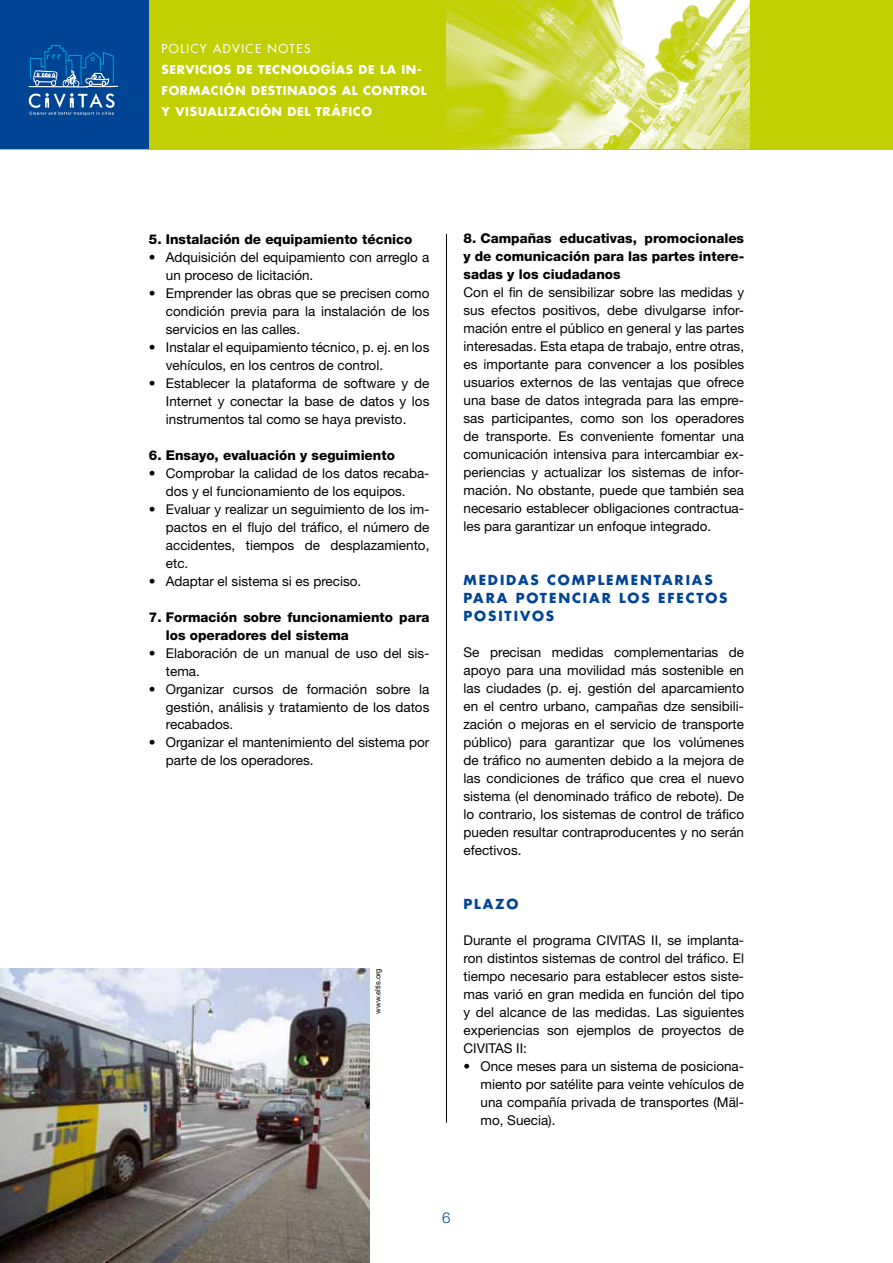
<style>
.page{position:relative;width:893px;height:1263px;background:#fff}
.page>*{position:absolute;margin:0;border:0;box-sizing:border-box;transform-origin:0 0}
.t1{font:300 15px "Helvetica Neue LT Pro";color:#004494}
.t2{font:13.5px/18px "Helvetica Neue LT Pro";color:#000;text-align:justify}
.t3{font:800 13.5px/18px "Helvetica Neue LT Pro";color:#000}
.t4{font:700 13.5px "Futura Com";letter-spacing:.14em;color:#004494}
.t5{font:700 12px/21px "Futura Com";letter-spacing:.05em;color:#fff}
.t6{font:500 12px "Futura Com";letter-spacing:.12em;color:#fff}
.t7{font:7.5px "Helvetica Neue LT Pro";color:#000}
.s1{font-weight:300}
</style>
<div class="page">
<div style="left:0;top:0;width:893px;height:149px;background:#c2cf00"></div>
<div style="left:0;top:0;width:149px;height:149px;background:#004494"></div>
<svg style="left:29px;top:45px;width:89px;height:70px"></svg>
<img style="left:446px;top:0;width:304px;height:149px">
<hr style="left:892px;top:0;width:1px;height:149px;background:#004494">
<hr style="left:446px;top:234px;width:1px;height:889px;background:#000">
<img style="left:0;top:968px;width:370px;height:295px">
<p class="t6" style="left:162px;top:40px;width:150px">POLICY ADVICE NOTES</p>
<p class="t5" style="left:162px;top:58px;width:267px">SERVICIOS DE TECNOLOGÍAS DE LA IN-<br>FORMACIÓN DESTINADOS AL CONTROL<br>Y VISUALIZACIÓN DEL TRÁFICO</p>
<p class="t3" style="left:149px;top:230px;width:265px">5. Instalación de equipamiento técnico</p>
<p class="t2" style="left:166px;top:248px;width:265px;text-indent:-17px"><span class="s1">•</span> Adquisición del equipamiento con arreglo a un proceso de licitación.</p>
<p class="t2" style="left:166px;top:284px;width:265px;text-indent:-17px"><span class="s1">•</span> Emprender las obras que se precisen como condición previa para la instalación de los servicios en las calles.</p>
<p class="t2" style="left:166px;top:337px;width:265px;text-indent:-17px"><span class="s1">•</span> Instalar el equipamiento técnico, p. ej. en los vehículos, en los centros de control.</p>
<p class="t2" style="left:166px;top:373px;width:265px;text-indent:-17px"><span class="s1">•</span> Establecer la plataforma de software y de Internet y conectar la base de datos y los instrumentos tal como se haya previsto.</p>
<p class="t3" style="left:149px;top:446px;width:248px">6. Ensayo, evaluación y seguimiento</p>
<p class="t2" style="left:149px;top:463px;width:282px;text-align:center"><span class="s1">•</span> Comprobar la calidad de los datos recaba&shy;dos y el funcionamiento de los equipos.</p>
<p class="t2" style="left:166px;top:499px;width:265px;text-indent:-17px"><span class="s1">•</span> Evaluar y realizar un seguimiento de los im&shy;pactos en el flujo del tráfico, el número de accidentes, tiempos de desplazamiento, etc.</p>
<p class="t2" style="left:149px;top:571px;width:214px"><span class="s1">•</span> Adaptar el sistema si es preciso.</p>
<p class="t3" style="left:166px;top:608px;width:265px;text-indent:-17px">7. Formación sobre funcionamiento para los operadores del sistema</p>
<p class="t2" style="left:166px;top:643px;width:265px;text-indent:-17px"><span class="s1">•</span> Elaboración de un manual de uso del sis&shy;tema.</p>
<p class="t2" style="left:166px;top:679px;width:265px;text-indent:-17px"><span class="s1">•</span> Organizar cursos de formación sobre la gestión, análisis y tratamiento de los datos recabados.</p>
<p class="t2" style="left:166px;top:733px;width:265px;text-indent:-17px"><span class="s1">•</span> Organizar el mantenimiento del sistema por parte de los operadores.</p>
<p class="t7" style="left:373px;top:1014px;width:47px;rotate:-90deg">www.eltis.org</p>
<p class="t3" style="left:463px;top:230px;width:282px;text-align:justify">8. Campañas educativas, promocionales y de comunicación para las partes intere&shy;sadas y los ciudadanos</p>
<p class="t2" style="left:463px;top:283px;width:282px">Con el fin de sensibilizar sobre las medidas y sus efectos positivos, debe divulgarse infor&shy;mación entre el público en general y las partes interesadas. Esta etapa de trabajo, entre otras, es importante para convencer a los posibles usuarios externos de las ventajas que ofrece una base de datos integrada para las empre&shy;sas participantes, como son los operadores de transporte. Es conveniente fomentar una comunicación intensiva para intercambiar ex&shy;periencias y actualizar los sistemas de infor&shy;mación. No obstante, puede que también sea necesario establecer obligaciones contractua&shy;les para garantizar un enfoque integrado.</p>
<p class="t4" style="left:463px;top:570px;width:12px">MEDIDA</p>
<p class="t4" style="left:530px;top:570px;width:31px">S COM</p>
<p class="t4" style="left:587px;top:570px;width:23px">PLEMENTARIA</p>
<p class="t4" style="left:704px;top:570px;width:10px">S</p>
<p class="t4" style="left:463px;top:588px;width:23px">PARA</p>
<p class="t4" style="left:516px;top:588px;width:23px">POTENCIAR</p>
<p class="t4" style="left:619px;top:588px;width:50px">LOSEFECTO</p>
<p class="t4" style="left:719px;top:588px;width:10px">S</p>
<p class="t4" style="left:463px;top:606px;width:45px">POSITIVO</p>
<p class="t4" style="left:546px;top:606px;width:10px">S</p>
<p class="t2" style="left:463px;top:643px;width:282px">Se precisan medidas complementarias de apoyo para una movilidad más sostenible en las ciudades (p. ej. gestión del aparcamiento en el centro urbano, campañas dze sensibili&shy;zación o mejoras en el servicio de transporte público) para garantizar que los volúmenes de tráfico no aumenten debido a la mejora de las condiciones de tráfico que crea el nuevo sistema (el denominado tráfico de rebote). De lo contrario, los sistemas de control de tráfico pueden resultar contraproducentes y no serán efectivos.</p>
<p class="t4" style="left:463px;top:894px;width:23px">PLAZO</p>
<p class="t2" style="left:463px;top:931px;width:282px">Durante el programa CIVITAS II, se implanta&shy;ron distintos sistemas de control del tráfico. El tiempo necesario para establecer estos siste&shy;mas varió en gran medida en función del tipo y del alcance de las medidas. Las siguientes experiencias son ejemplos de proyectos de CIVITAS II:</p>
<p class="t2" style="left:480px;top:1057px;width:265px;text-indent:-17px"><span class="s1">•</span> Once meses para un sistema de posiciona&shy;miento por satélite para veinte vehículos de una compañía privada de transportes (Mäl&shy;mo, Suecia).</p>
<p class="t1" style="left:442px;top:1208px;width:10px">6</p>
</div>
